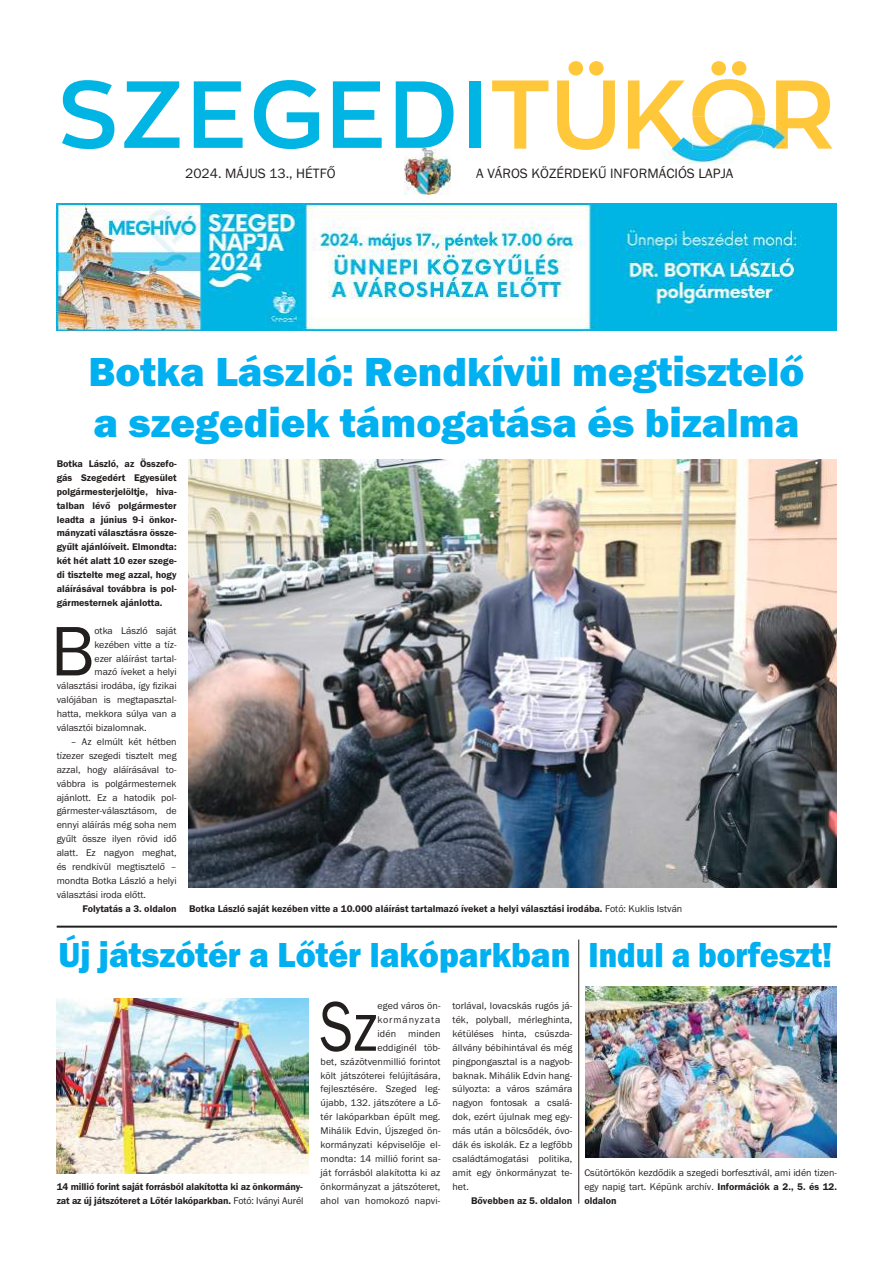
<style>
.page{position:relative;width:893px;height:1276px;background:#fff}
.page>*{position:absolute;margin:0;border:0;box-sizing:border-box;transform-origin:0 0}
.t1{font:600 94px "Zona Pro";letter-spacing:.04em;color:#00b5e4}
.t2{font:72.5px "Franklin Gothic Reg OT";color:#241f1f;scale:.8 1}
.t3{font:72.5px "Franklin Gothic Reg OT";color:#241f1f}
.t4{font:42px/50.4px "Franklin Gothic Hea OT";color:#00b0f0}
.t5{font:36px "Franklin Gothic Hea OT";color:#00b0f0;scale:.94 1}
.t6{font:36px "Franklin Gothic Hea OT";color:#00b0f0;scale:.88 1}
.t7{font:14px "Franklin Gothic Reg OT";color:#241f1f}
.t8{font:10px/13.9px "Franklin Gothic Reg OT";color:#241f1f;text-align:justify}
.t9{font:10px/13.9px "Franklin Gothic Dem OT";color:#241f1f;text-align:justify}
.s1{font-size:96.3px;color:#ffc73a}
.s2{font-family:"Franklin Gothic Reg OT"}
.s3{font-family:"Franklin Gothic Dem OT"}
</style>
<div class="page">
<img style="left:404px;top:148px;width:47px;height:46px">
<img style="left:662px;top:124px;width:114px;height:40px">
<img style="left:660px;top:116px;width:28px;height:33px">
<img style="left:692px;top:116px;width:73px;height:34px">
<img style="left:776px;top:116px;width:22px;height:33px">
<img style="left:726px;top:128px;width:38px;height:23px">
<hr style="left:57px;top:925px;width:780px;height:2px;background:#241f1f">
<hr style="left:578px;top:939px;width:1px;height:264px;background:#241f1f">
<img style="left:189px;top:459px;width:647px;height:428px">
<img style="left:585px;top:986px;width:251px;height:171px">
<img style="left:57px;top:998px;width:252px;height:174px">
<img style="left:57px;top:203px;width:779px;height:128px">
<h1 class="t1" style="left:59px;top:51px;width:777px">SZEGEDI<span class="s1">TÜKÖR</span></h1>
<h3 class="t7" style="left:185px;top:166px;width:152px">2024. MÁJUS 13., HÉTFŐ</h3>
<h3 class="t7" style="left:476px;top:165px;width:259px">A VÁROS KÖZÉRDEKŰ INFORMÁCIÓS LAPJA</h3>
<h3 class="t4" style="left:89px;top:347px;width:717px">Botka László: Rendkívül megtisztelő a szegediek támogatása és bizalma</h3>
<p class="t9" style="left:57px;top:456px;width:121px">Botka László, az Összefo&shy;gás Szegedért Egyesület polgármesterjelöltje, hiva&shy;talban lévő polgármester leadta a június 9-i önkor&shy;mányzati választásra össze&shy;gyűlt ajánlóíveit. Elmondta: két hét alatt 10 ezer szege&shy;di tisztelte meg azzal, hogy aláírásával továbbra is pol&shy;gármesternek ajánlotta.</p>
<h2 class="t3" style="left:51px;top:611px;width:45px">B</h2>
<p class="t8" style="left:95px;top:623px;width:84px">otka László saját</p>
<p class="t8" style="left:95px;top:637px;width:84px">kezében vitte a tíz-</p>
<p class="t8" style="left:95px;top:651px;width:84px">ezer aláírást tartal-</p>
<p class="t8" style="left:95px;top:665px;width:84px">mazó íveket a helyi</p>
<p class="t8" style="left:57px;top:679px;width:121px">választási irodába, így fizikai</p>
<p class="t8" style="left:57px;top:693px;width:121px">valójában is megtapasztal-</p>
<p class="t8" style="left:57px;top:706px;width:121px">hatta, mekkora súlya van a</p>
<p class="t8" style="left:57px;top:720px;width:92px">választói bizalomnak.</p>
<p class="t8" style="left:57px;top:734px;width:121px;text-indent:14px">– Az elmúlt két hétben tízezer szegedi tisztelt meg azzal, hogy aláírásával to&shy;vábbra is polgármesternek ajánlott. Ez a hatodik pol&shy;gármester-választásom, de ennyi aláírás még soha nem gyűlt össze ilyen rövid idő alatt. Ez nagyon meghat, és rendkívül megtisztelő – mondta Botka László a helyi választási iroda előtt.</p>
<p class="t9" style="left:82px;top:901px;width:601px">Folytatás a 3. oldalon Botka László saját kezében vitte a 10.000 aláírást tartalmazó íveket a helyi választási irodába. <span class="s2">Fotó: Kuklis István</span></p>
<h3 class="t5" style="left:58px;top:933px;width:546px">Új játszótér a Lőtér lakóparkban</h3>
<h2 class="t2" style="left:320px;top:986px;width:73px">Sz</h2>
<h3 class="t6" style="left:588px;top:933px;width:278px">Indul a borfeszt!</h3>
<p class="t8" style="left:321px;top:998px;width:121px;text-align:right">eged város ön&shy;kormányzata<br>idén minden<br>eddiginél töb-<br>bet, százötvenmillió forintot költ játszóterei felújítására, fejlesztésére. Szeged leg&shy;újabb, 132. játszótere a Lő&shy;tér lakóparkban épült meg.<br>Mihálik Edvin, Újszeged ön&shy;kormányzati képviselője el&shy;mondta: 14 millió forint sa&shy;ját forrásból alakította ki az önkormányzat a játszóteret, ahol van homokozó napvi-</p>
<p class="t8" style="left:452px;top:998px;width:121px">torlával, lovacskás rugós já&shy;ték, polyball, mérleghinta, kétüléses hinta, csúszda&shy;állvány bébihintával és még pingpongasztal is a nagyob&shy;baknak. Mihálik Edvin hang&shy;súlyozta: a város számára nagyon fontosak a csalá&shy;dok, ezért újulnak meg egy&shy;más után a bölcsődék, óvo&shy;dák és iskolák. Ez a legfőbb családtámogatási politika, amit egy önkormányzat te&shy;het.</p>
<p class="t8" style="left:584px;top:1165px;width:254px">Csütörtökön kezdődik a szegedi borfesztivál, ami idén tizen&shy;egy napig tart. Képünk archív. <span class="s3">Információk a 2., 5. és 12.</span></p>
<p class="t9" style="left:584px;top:1193px;width:34px">oldalon</p>
<p class="t9" style="left:57px;top:1179px;width:248px">14 millió forint saját forrásból alakította ki az önkormány&shy;zat az új játszóteret a Lőtér lakóparkban. <span class="s2">Fotó: Iványi Aurél</span></p>
<p class="t9" style="left:471px;top:1193px;width:103px">Bővebben az 5. oldalon</p>
</div>
